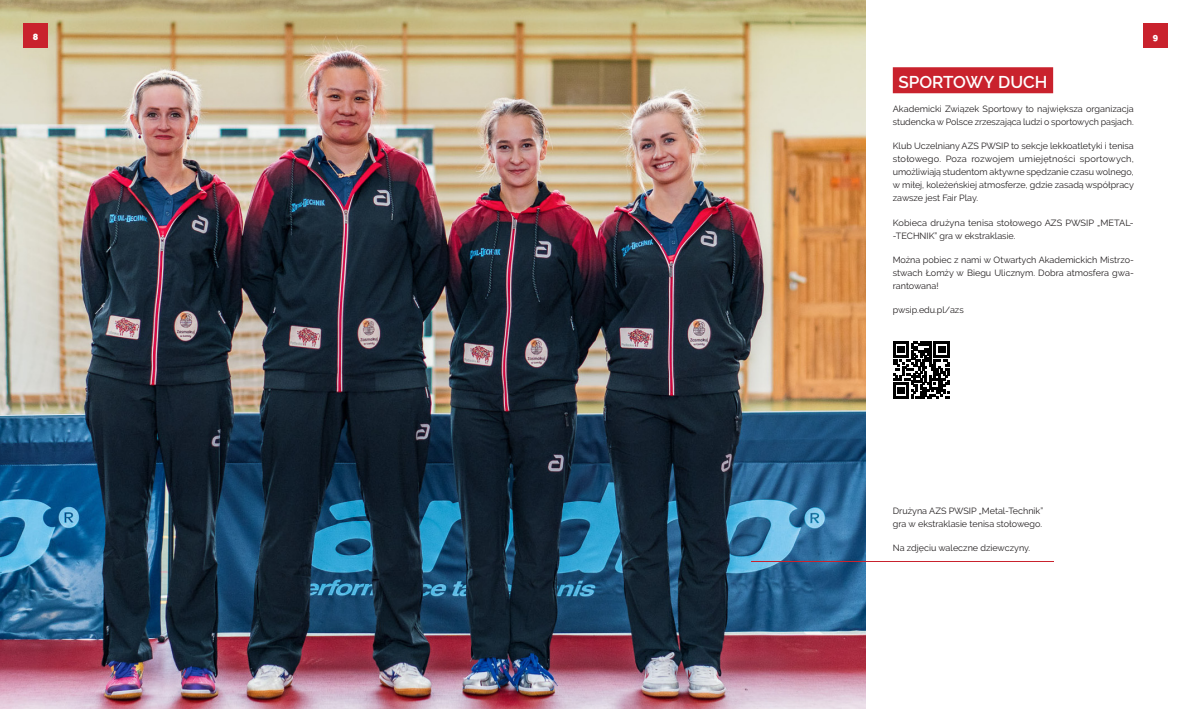
<style>
.page{position:relative;width:1191px;height:709px;background:#fff}
.page>*{position:absolute;margin:0;border:0;box-sizing:border-box;transform-origin:0 0}
.H2_BIG_sticker{font:600 17px "Raleway";color:#fff}
.akapit{font:9px/13px "Raleway";color:#231f20}
.t1{font:900 9px "Raleway";color:#fff}
</style>
<div class="page">
<div style="left:892px;top:67px;width:161px;height:26px;background:#c9222d"></div>
<svg style="left:893px;top:341px;width:56px;height:57px"></svg>
<img style="left:0;top:0;width:865px;height:709px">
<hr style="left:751px;top:561px;width:303px;height:1px;background:#c9222d">
<div style="left:23px;top:23px;width:25px;height:25px;background:#c9222d"></div>
<div style="left:1143px;top:23px;width:25px;height:25px;background:#c9222d"></div>
<p class="t1" style="left:33px;top:31px;width:7px">8</p>
<p class="t1" style="left:1152px;top:31px;width:7px">9</p>
<p class="H2_BIG_sticker" style="left:898px;top:72px;width:150px">SPORTOWY DUCH</p>
<p class="akapit" style="left:892px;top:102px;width:242px">Akademicki Związek Sportowy to największa organizacja studencka w Polsce zrzeszająca ludzi o sportowych pasjach.</p>
<p class="akapit" style="left:892px;top:140px;width:243px;text-align:justify">Klub Uczelniany AZS PWSIP to sekcje lekkoatletyki i tenisa stołowego. Poza rozwojem umiejętności sportowych, umożliwiają studentom aktywne spędzanie czasu wolnego, w miłej, koleżeńskiej atmosferze, gdzie zasadą współpracy zawsze jest Fair Play.</p>
<p class="akapit" style="left:892px;top:216px;width:242px">Kobieca drużyna tenisa stołowego AZS PWSIP „METAL--TECHNIK” gra w ekstraklasie.</p>
<p class="akapit" style="left:892px;top:253px;width:242px;text-align:justify">Można pobiec z nami w Otwartych Akademickich Mistrzo&shy;stwach Łomży w Biegu Ulicznym. Dobra atmosfera gwa&shy;rantowana!</p>
<p class="akapit" style="left:892px;top:304px;width:72px">pwsip.edu.pl/azs</p>
<p class="akapit" style="left:892px;top:504px;width:152px">Drużyna AZS PWSIP „Metal-Technik” gra w ekstraklasie tenisa stołowego.</p>
<p class="akapit" style="left:892px;top:541px;width:139px">Na zdjęciu waleczne dziewczyny.</p>
</div>
